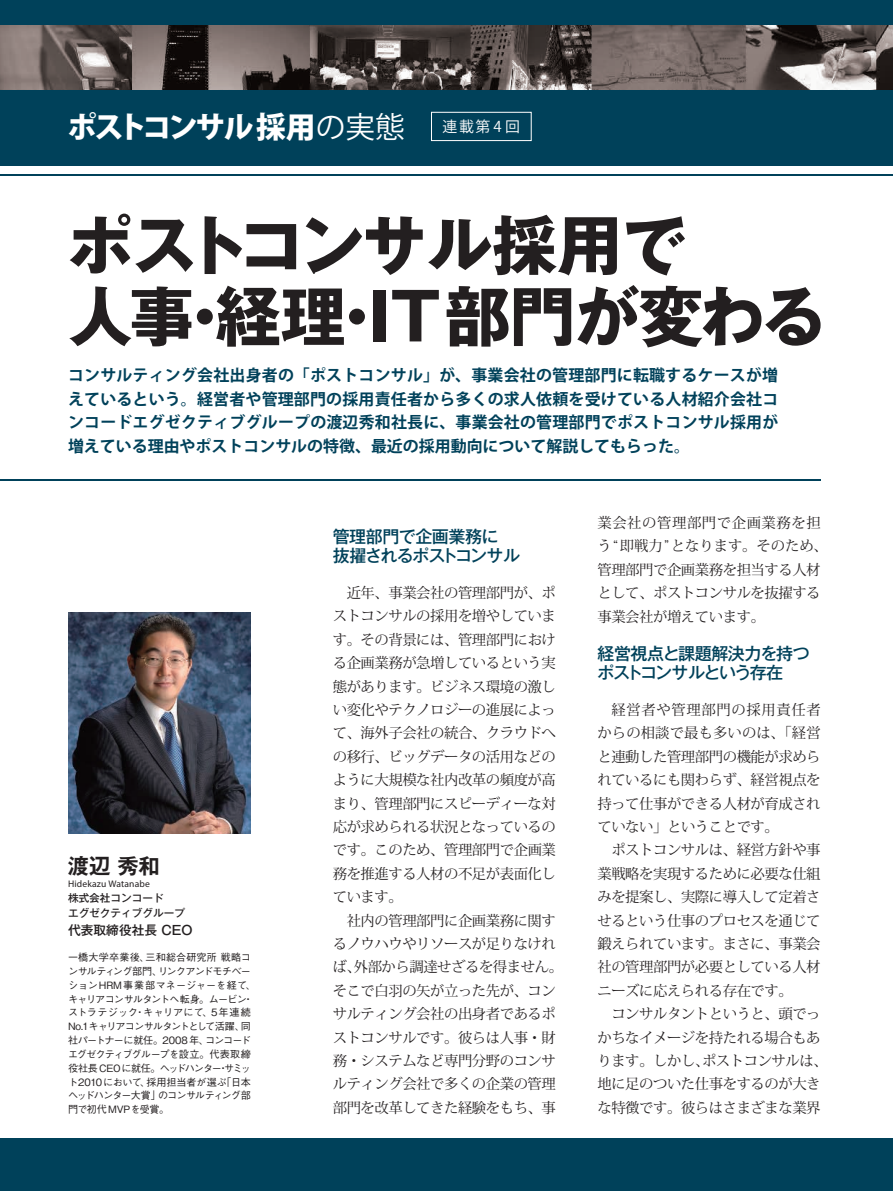
<style>
.page{position:relative;width:893px;height:1191px;background:#fff}
.page>*{position:absolute;margin:0;border:0;box-sizing:border-box;transform-origin:0 0}
.t1{font:700 65.4px/71.2px "Gothic MB101 Pro";letter-spacing:-.015em;color:#231f20}
.t2{font:800 29.7px "Koz Go Pro";letter-spacing:-.085em;color:#fff}
.t3{font:700 21.3px "Gothic MB101 Pro De";color:#231f20}
.コンコード見出{font:500 16.95px/19.2px "Gothic MB101 Pro";letter-spacing:-.07em;color:#00415a}
.コンコード見出-2{font:500 16.95px/19.2px "Gothic MB101 Pro";letter-spacing:-.045em;color:#00415a}
.t4{font:700 15.9px/23.4px "Koz Go Pro";color:#00415a;text-align:justify}
.t5{font:14.85px "Koz Go Pro";letter-spacing:.165em;color:#fff}
.本文13_5Q{font:14.4px/23.4px "Koz Min Pro";letter-spacing:-.03em;color:#231f20;text-align:justify}
.t6{font:500 12.75px "Gothic MB101 Pro";color:#231f20}
.t7{font:500 10.65px "Gothic MB101 Pro";color:#231f20}
.t8{font:500 10.05px/13.8px "Gothic BBB Pro";letter-spacing:-.04em;color:#231f20}
.t9{font:9.6px "Myriad Pro";letter-spacing:.015em;color:#231f20}
.s1{font-weight:400}
</style>
<div class="page">
<div style="left:0;top:0;width:893px;height:166px;background:#00415a"></div>
<hr style="left:0;top:479px;width:820px;height:2px;background:#00415a">
<div style="left:0;top:1138px;width:893px;height:53px;background:#00415a"></div>
<hr style="left:0;top:174px;width:893px;height:2px;background:#00415a">
<img style="left:0;top:26px;width:893px;height:63px">
<div style="left:431px;top:112px;width:100px;height:29px;border:1px solid #fff"></div>
<img style="left:68px;top:612px;width:183px;height:221px">
<p class="t2" style="left:67px;top:108px;width:339px">ポストコンサル採用<span class="s1">の実態</span></p>
<p class="t5" style="left:443px;top:117px;width:79px">連載第4回</p>
<p class="t1" style="left:68px;top:202px;width:760px">ポストコンサル採用で<br>人事・経理・IT部門が変わる</p>
<p class="t4" style="left:68px;top:365px;width:712px">コンサルティング会社出身者の「ポストコンサル」が、事業会社の管理部門に転職するケースが増えているという。経営者や管理部門の採用責任者から多くの求人依頼を受けている人材紹介会社コンコードエグゼクティブグループの渡辺秀和社長に、事業会社の管理部門でポストコンサル採用が増えている理由やポストコンサルの特徴、最近の採用動向について解説してもらった。</p>
<p class="t3" style="left:68px;top:848px;width:93px">渡辺 秀和</p>
<p class="t9" style="left:68px;top:878px;width:83px">Hidekazu Watanabe</p>
<p class="t7" style="left:68px;top:888px;width:97px">株式会社コンコード</p>
<p class="t7" style="left:68px;top:904px;width:118px">エグゼクティブグループ</p>
<p class="t6" style="left:68px;top:920px;width:126px">代表取締役社長 CEO</p>
<p class="t8" style="left:68px;top:949px;width:189px">一橋大学卒業後、三和総合研究所 戦略コンサルティング部門、リンクアンドモチベーションHRM事業部マネージャーを経て、キャリアコンサルタントへ転身。ムービン・ストラテジック・キャリアにて、5年連続<br>No.1キャリアコンサルタントとして活躍、同社パートナーに就任。2008 年、コンコードエグゼクティブグループを設立。代表取締役社長 CEO に就任。ヘッドハンター・サミット2010において、採用担当者が選ぶ「日本ヘッドハンター大賞」のコンサルティング部門で初代MVPを受賞。</p>
<p class="コンコード見出-2" style="left:333px;top:524px;width:189px">管理部門で企画業務に<br>抜擢されるポストコンサル</p>
<p class="本文13_5Q" style="left:333px;top:580px;width:225px;text-indent:14px">近年、事業会社の管理部門が、ポストコンサルの採用を増やしています。その背景には、管理部門における企画業務が急増しているという実態があります。ビジネス環境の激しい変化やテクノロジーの進展によって、海外子会社の統合、クラウドへの移行、ビッグデータの活用などのように大規模な社内改革の頻度が高まり、管理部門にスピーディーな対応が求められる状況となっているのです。このため、管理部門で企画業務を推進する人材の不足が表面化しています。</p>
<p class="本文13_5Q" style="left:333px;top:908px;width:232px;text-align:center">社内の管理部門に企画業務に関す<br>るノウハウやリソースが足りなければ、外部から調達せざるを得ません。そこで白羽の矢が立った先が、コンサルティング会社の出身者であるポストコンサルです。彼らは人事・財務・システムなど専門分野のコンサルティング会社で多くの企業の管理部門を改革してきた経験をもち、事</p>
<p class="本文13_5Q" style="left:597px;top:510px;width:232px;text-align:left">業会社の管理部門で企画業務を担う“即戦力”となります。そのため、管理部門で企画業務を担当する人材として、ポストコンサルを抜擢する事業会社が増えています。</p>
<p class="コンコード見出" style="left:597px;top:641px;width:214px">経営視点と課題解決力を持つポストコンサルという存在</p>
<p class="本文13_5Q" style="left:597px;top:697px;width:225px;text-indent:14px">経営者や管理部門の採用責任者からの相談で最も多いのは、「経営と連動した管理部門の機能が求められているにも関わらず、経営視点を持って仕事ができる人材が育成されていない」ということです。</p>
<p class="本文13_5Q" style="left:597px;top:838px;width:225px;text-indent:14px">ポストコンサルは、経営方針や事業戦略を実現するために必要な仕組みを提案し、実際に導入して定着させるという仕事のプロセスを通じて鍛えられています。まさに、事業会社の管理部門が必要としている人材ニーズに応えられる存在です。</p>
<p class="本文13_5Q" style="left:597px;top:1001px;width:232px;text-align:center">コンサルタントというと、頭でっ<br>かちなイメージを持たれる場合もあります。しかし、ポストコンサルは、地に足のついた仕事をするのが大きな特徴です。彼らはさまざまな業界</p>
</div>
